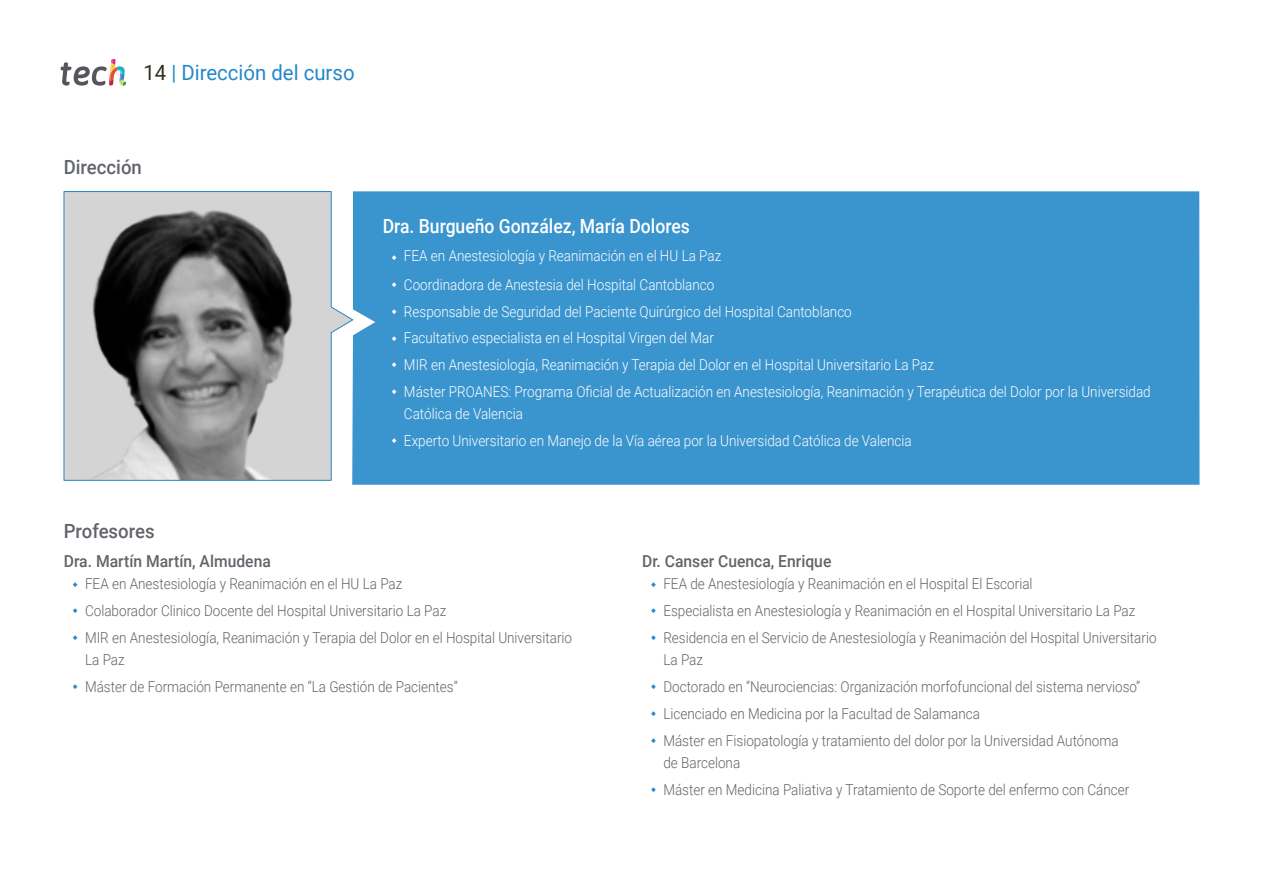
<style>
.page{position:relative;width:1263px;height:893px;background:#fff}
.page>*{position:absolute;margin:0;border:0;box-sizing:border-box;transform-origin:0 0}
.t1{font:21px "Roboto";color:#2488c9}
.t2{font:500 19.5px "Roboto";color:#fff;scale:.9 1}
.t3{font:500 19.5px "Roboto";color:#61646a;scale:.95 1}
.t4{font:500 16.5px "Roboto";color:#61646a;scale:.95 1}
.t5{font:300 15px/26.7px "Roboto";color:#61646a;scale:.9 1}
.t6{font:300 15px/26.7px "Roboto";color:#fff;scale:.9 1}
.s1{color:#312e20}
</style>
<div class="page">
<svg style="left:61px;top:59px;width:65px;height:27px"></svg>
<div style="left:352px;top:191px;width:847px;height:294px;background:#3a94ce"></div>
<svg style="left:64px;top:191px;width:289px;height:290px;background:#9c9d9e"></svg>
<svg style="left:392px;top:255px;width:5px;height:5px"></svg>
<svg style="left:392px;top:282px;width:5px;height:5px"></svg>
<svg style="left:392px;top:309px;width:5px;height:5px"></svg>
<svg style="left:392px;top:336px;width:5px;height:5px"></svg>
<svg style="left:392px;top:362px;width:5px;height:5px"></svg>
<svg style="left:392px;top:389px;width:5px;height:5px"></svg>
<svg style="left:392px;top:438px;width:5px;height:5px"></svg>
<h1 class="t1" style="left:144px;top:57px;width:213px"><span class="s1">14</span> | Dirección del curso</h1>
<h2 class="t3" style="left:64px;top:154px;width:84px">Dirección</h2>
<h2 class="t2" style="left:383px;top:212px;width:343px">Dra. Burgueño González, María Dolores</h2>
<p class="t6" style="left:404px;top:240px;width:354px;line-height:29px">FEA en Anestesiología y Reanimación en el HU La Paz<br>Coordinadora de Anestesia del Hospital Cantoblanco</p>
<p class="t6" style="left:404px;top:297px;width:831px">Responsable de Seguridad del Paciente Quirúrgico del Hospital Cantoblanco<br>Facultativo especialista en el Hospital Virgen del Mar<br>MIR en Anestesiología, Reanimación y Terapia del Dolor en el Hospital Universitario La Paz<br>Máster PROANES: Programa Oficial de Actualización en Anestesiología, Reanimación y Terapéutica del Dolor por la Universidad</p>
<p class="t6" style="left:404px;top:400px;width:566px">Católica de Valencia<br>Experto Universitario en Manejo de la Vía aérea por la Universidad Católica de Valencia</p>
<h2 class="t3" style="left:64px;top:517px;width:97px">Profesores</h2>
<p class="t4" style="left:64px;top:550px;width:219px">Dra. Martín Martín, Almudena</p>
<p class="t5" style="left:85px;top:570px;width:543px">FEA en Anestesiología y Reanimación en el HU La Paz<br>Colaborador Clinico Docente del Hospital Universitario La Paz<br>MIR en Anestesiología, Reanimación y Terapia del Dolor en el Hospital Universitario</p>
<p class="t5" style="left:85px;top:646px;width:416px">La Paz<br>Máster de Formación Permanente en “La Gestión de Pacientes”</p>
<p class="t4" style="left:642px;top:550px;width:201px">Dr. Canser Cuenca, Enrique</p>
<p class="t5" style="left:663px;top:570px;width:550px">FEA de Anestesiología y Reanimación en el Hospital El Escorial<br>Especialista en Anestesiología y Reanimación en el Hospital Universitario La Paz<br>Residencia en el Servicio de Anestesiología y Reanimación del Hospital Universitario</p>
<p class="t5" style="left:663px;top:646px;width:531px">La Paz<br>Doctorado en “Neurociencias: Organización morfofuncional del sistema nervioso” Licenciado en Medicina por la Facultad de Salamanca<br>Máster en Fisiopatología y tratamiento del dolor por la Universidad Autónoma</p>
<p class="t5" style="left:663px;top:749px;width:519px">de Barcelona<br>Máster en Medicina Paliativa y Tratamiento de Soporte del enfermo con Cáncer</p>
</div>
